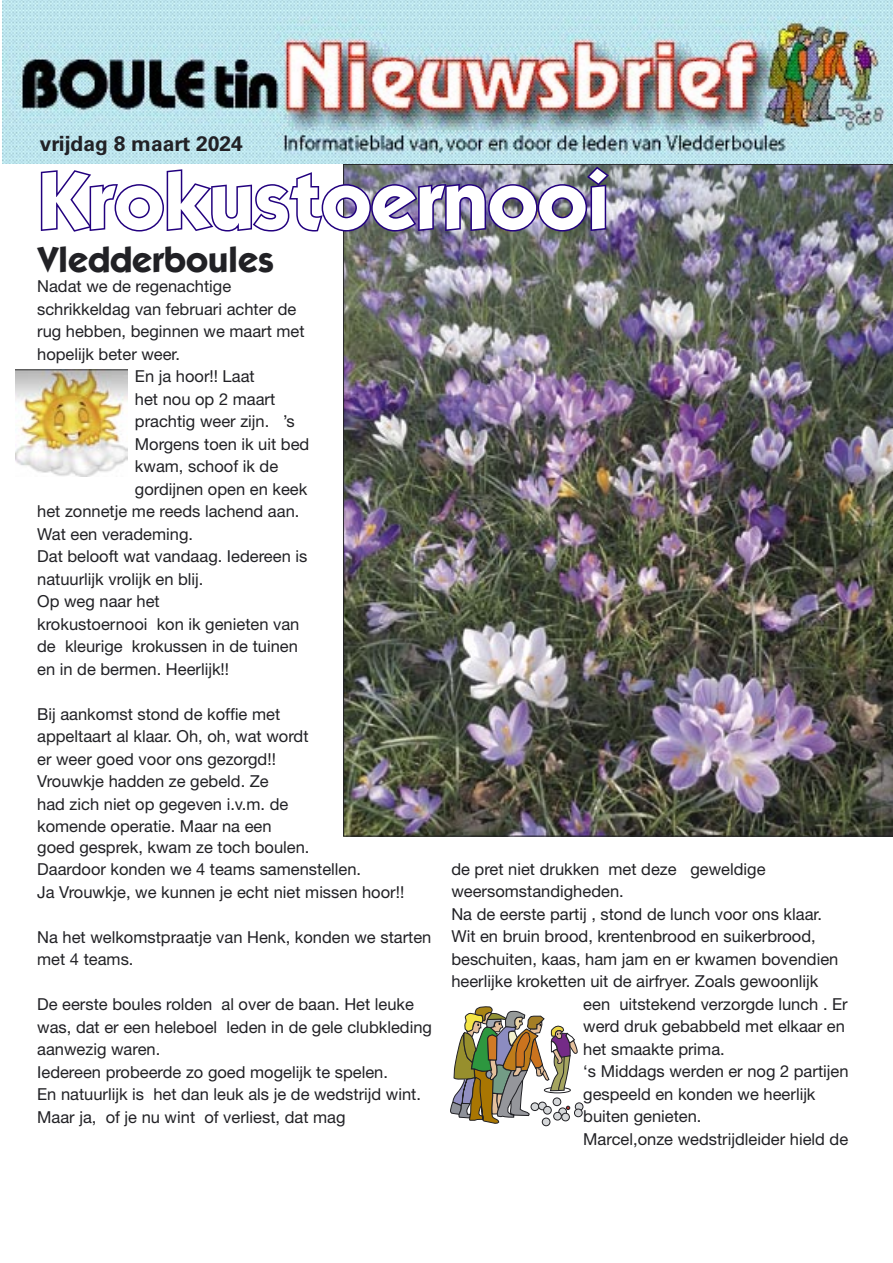
<style>
.page{position:relative;width:893px;height:1263px;background:#fff}
.page>*{position:absolute;margin:0;border:0;box-sizing:border-box;transform-origin:0 0}
.t1{font:700 81px "Itc Kabel";color:#fff}
.t2{font:700 36px "Itc Kabel";color:#212125}
.t3{font:700 21px "Univers";color:#212125}
.t4{font:16.5px/22.5px "Helvetica Neue";color:#212125}
</style>
<div class="page">
<img style="left:343px;top:164px;width:550px;height:672px">
<img style="left:3px;top:0;width:890px;height:164px">
<img style="left:40px;top:164px;width:571px;height:69px">
<img style="left:16px;top:370px;width:111px;height:107px">
<svg style="left:450px;top:1006px;width:128px;height:121px"></svg>
<div style="left:531px;top:1103px;width:8px;height:7px;background:#d5d7d9;border-radius:50%"></div>
<div style="left:531px;top:1102px;width:8px;height:9px;border:1px solid #212125;border-radius:50%"></div>
<div style="left:538px;top:1102px;width:8px;height:8px;background:#d5d7d9;border-radius:50%"></div>
<div style="left:538px;top:1102px;width:8px;height:8px;border:1px solid #212125;border-radius:50%"></div>
<div style="left:544px;top:1106px;width:7px;height:8px;background:#d5d7d9;border-radius:50%"></div>
<div style="left:543px;top:1106px;width:9px;height:8px;border:1px solid #212125;border-radius:50%"></div>
<div style="left:553px;top:1098px;width:8px;height:8px;background:#d5d7d9;border-radius:50%"></div>
<div style="left:553px;top:1098px;width:8px;height:8px;border:1px solid #212125;border-radius:50%"></div>
<svg style="left:559px;top:1108px;width:7px;height:7px"></svg>
<div style="left:558px;top:1108px;width:9px;height:8px;border:1px solid #212125;border-radius:50%"></div>
<div style="left:554px;top:1112px;width:7px;height:8px;background:#d5d7d9;border-radius:50%"></div>
<div style="left:553px;top:1112px;width:9px;height:8px;border:1px solid #212125;border-radius:50%"></div>
<div style="left:562px;top:1113px;width:7px;height:8px;background:#d5d7d9;border-radius:50%"></div>
<div style="left:561px;top:1113px;width:9px;height:8px;border:1px solid #212125;border-radius:50%"></div>
<div style="left:542px;top:1118px;width:8px;height:8px;background:#d5d7d9;border-radius:50%"></div>
<div style="left:542px;top:1118px;width:8px;height:8px;border:1px solid #212125;border-radius:50%"></div>
<svg style="left:575px;top:1103px;width:8px;height:7px"></svg>
<div style="left:575px;top:1102px;width:8px;height:9px;border:1px solid #212125;border-radius:50%"></div>
<div style="left:574px;top:1109px;width:8px;height:8px;background:#d5d7d9;border-radius:50%"></div>
<div style="left:574px;top:1109px;width:8px;height:8px;border:1px solid #212125;border-radius:50%"></div>
<p class="t3" style="left:40px;top:131px;width:205px">vrijdag 8 maart 2024</p>
<p class="t1" style="left:38px;top:152px;width:573px">Krokustoernooi</p>
<p class="t2" style="left:38px;top:238px;width:238px">Vledderboules</p>
<p class="t4" style="left:37px;top:275px;width:269px">Nadat we de regenachtige schrikkeldag van februari achter de rug hebben, beginnen we maart met hopelijk beter weer.</p>
<p class="t4" style="left:135px;top:365px;width:121px">En ja hoor!! Laat</p>
<p class="t4" style="left:135px;top:387px;width:142px">het nou op 2 maart</p>
<p class="t4" style="left:135px;top:410px;width:161px">prachtig weer zijn. ’s</p>
<p class="t4" style="left:135px;top:432px;width:176px">Morgens toen ik uit bed</p>
<p class="t4" style="left:135px;top:455px;width:145px">kwam, schoof ik de</p>
<p class="t4" style="left:135px;top:477px;width:174px">gordijnen open en keek</p>
<p class="t4" style="left:37px;top:500px;width:264px">het zonnetje me reeds lachend aan.</p>
<p class="t4" style="left:37px;top:522px;width:157px">Wat een verademing.</p>
<p class="t4" style="left:37px;top:545px;width:272px">Dat belooft wat vandaag. Iedereen is natuurlijk vrolijk en blij.</p>
<p class="t4" style="left:37px;top:590px;width:264px">Op weg naar het<br>krokustoernooi kon ik genieten van de kleurige krokussen in de tuinen en in de bermen. Heerlijk!!</p>
<p class="t4" style="left:37px;top:702px;width:273px">Bij aankomst stond de koffie met appeltaart al klaar. Oh, oh, wat wordt er weer goed voor ons gezorgd!!</p>
<p class="t4" style="left:37px;top:770px;width:253px">Vrouwkje hadden ze gebeld. Ze had zich niet op gegeven i.v.m. de komende operatie. Maar na een</p>
<p class="t4" style="left:37px;top:835px;width:274px">goed gesprek, kwam ze toch boulen.</p>
<p class="t4" style="left:37px;top:858px;width:325px">Daardoor konden we 4 teams samenstellen.</p>
<p class="t4" style="left:37px;top:880px;width:369px">Ja Vrouwkje, we kunnen je echt niet missen hoor!!</p>
<p class="t4" style="left:37px;top:925px;width:396px">Na het welkomstpraatje van Henk, konden we starten met 4 teams.</p>
<p class="t4" style="left:37px;top:993px;width:396px">De eerste boules rolden al over de baan. Het leuke was, dat er een heleboel leden in de gele clubkleding aanwezig waren.</p>
<p class="t4" style="left:37px;top:1060px;width:352px">Iedereen probeerde zo goed mogelijk te spelen.</p>
<p class="t4" style="left:37px;top:1083px;width:385px">En natuurlijk is het dan leuk als je de wedstrijd wint.</p>
<p class="t4" style="left:37px;top:1105px;width:310px">Maar ja, of je nu wint of verliest, dat mag</p>
<p class="t4" style="left:451px;top:857px;width:316px">de pret niet drukken met deze geweldige weersomstandigheden.</p>
<p class="t4" style="left:451px;top:902px;width:372px">Na de eerste partij , stond de lunch voor ons klaar.</p>
<p class="t4" style="left:451px;top:925px;width:366px">Wit en bruin brood, krentenbrood en suikerbrood,</p>
<p class="t4" style="left:451px;top:947px;width:388px">beschuiten, kaas, ham jam en er kwamen bovendien</p>
<p class="t4" style="left:451px;top:970px;width:368px">heerlijke kroketten uit de airfryer. Zoals gewoonlijk</p>
<p class="t4" style="left:583px;top:992px;width:266px">een uitstekend verzorgde lunch . Er</p>
<p class="t4" style="left:583px;top:1015px;width:263px">werd druk gebabbeld met elkaar en</p>
<p class="t4" style="left:583px;top:1037px;width:143px">het smaakte prima.</p>
<p class="t4" style="left:583px;top:1060px;width:267px">‘s Middags werden er nog 2 partijen gespeeld en konden we heerlijk buiten genieten.</p>
<p class="t4" style="left:583px;top:1127px;width:266px">Marcel,onze wedstrijdleider hield de</p>
</div>
